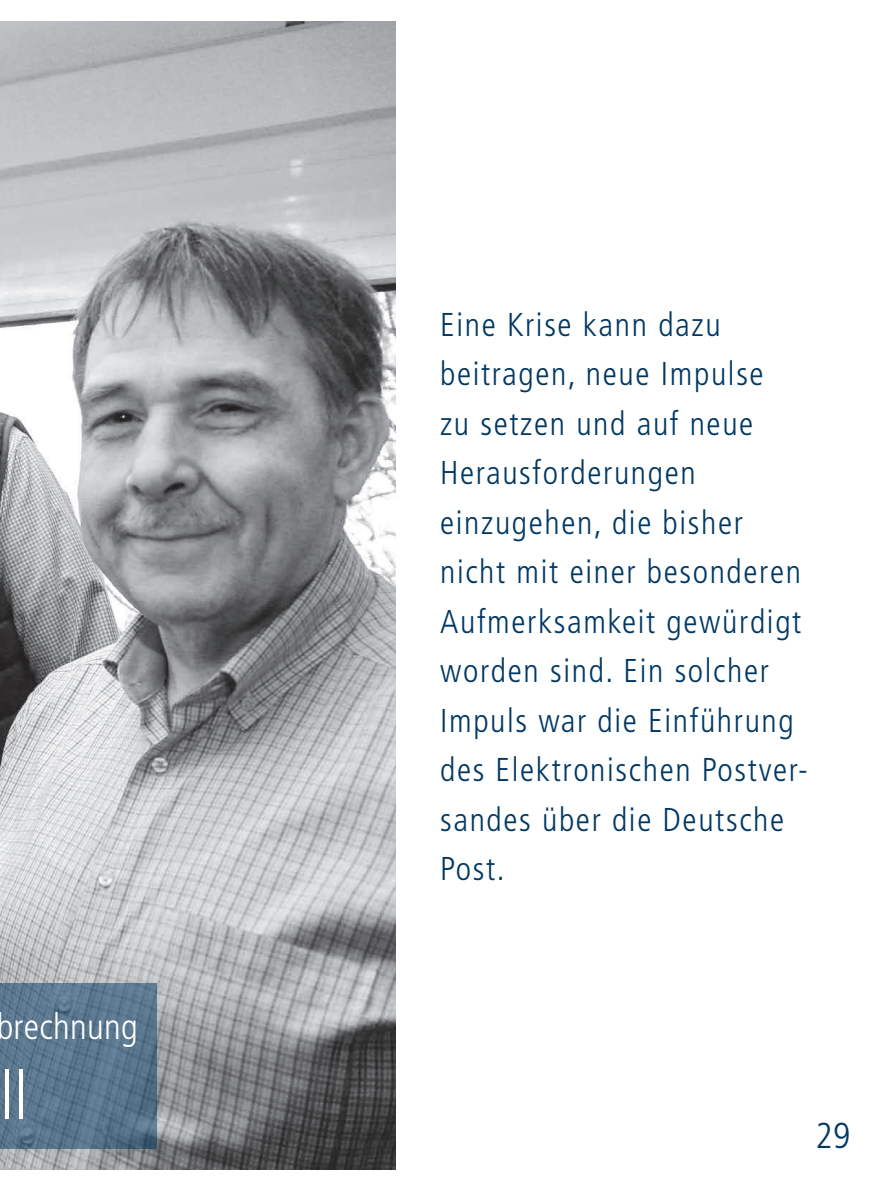
<style>
.page{position:relative;width:893px;height:1191px;background:#fff}
.page>*{position:absolute;margin:0;border:0;box-sizing:border-box;transform-origin:0 0}
.t1{font:300 condensed 66px "Frutiger LT Std";color:#fff}
.t2{font:300 condensed 36px "Frutiger LT Std";letter-spacing:.01em;color:#fff}
.t3{font:300 condensed 36px "Frutiger LT Std";color:#003864}
.t4{font:300 condensed 33px/49.5px "Frutiger LT Std";letter-spacing:.05em;color:#003864}
</style>
<div class="page">
<img style="left:0;top:21px;width:395px;height:1148px">
<svg style="left:0;top:982px;width:157px;height:166px;fill:#5a778e"></svg>
<p class="t2" style="left:-4px;top:1006px;width:143px">brechnung</p>
<h1 class="t1" style="left:1px;top:1058px;width:29px">ll</h1>
<p class="t4" style="left:440px;top:300px;width:369px">Eine Krise kann dazu beitragen, neue Impulse<br>zu setzen und auf neue<br>Herausforderungen einzugehen, die bisher nicht mit einer besonderen<br>Aufmerksamkeit gewürdigt worden sind. Ein solcher<br>Impuls war die Einführung des Elektronischen Postver&shy;sandes über die Deutsche<br>Post.</p>
<p class="t3" style="left:815px;top:1115px;width:36px">29</p>
</div>
